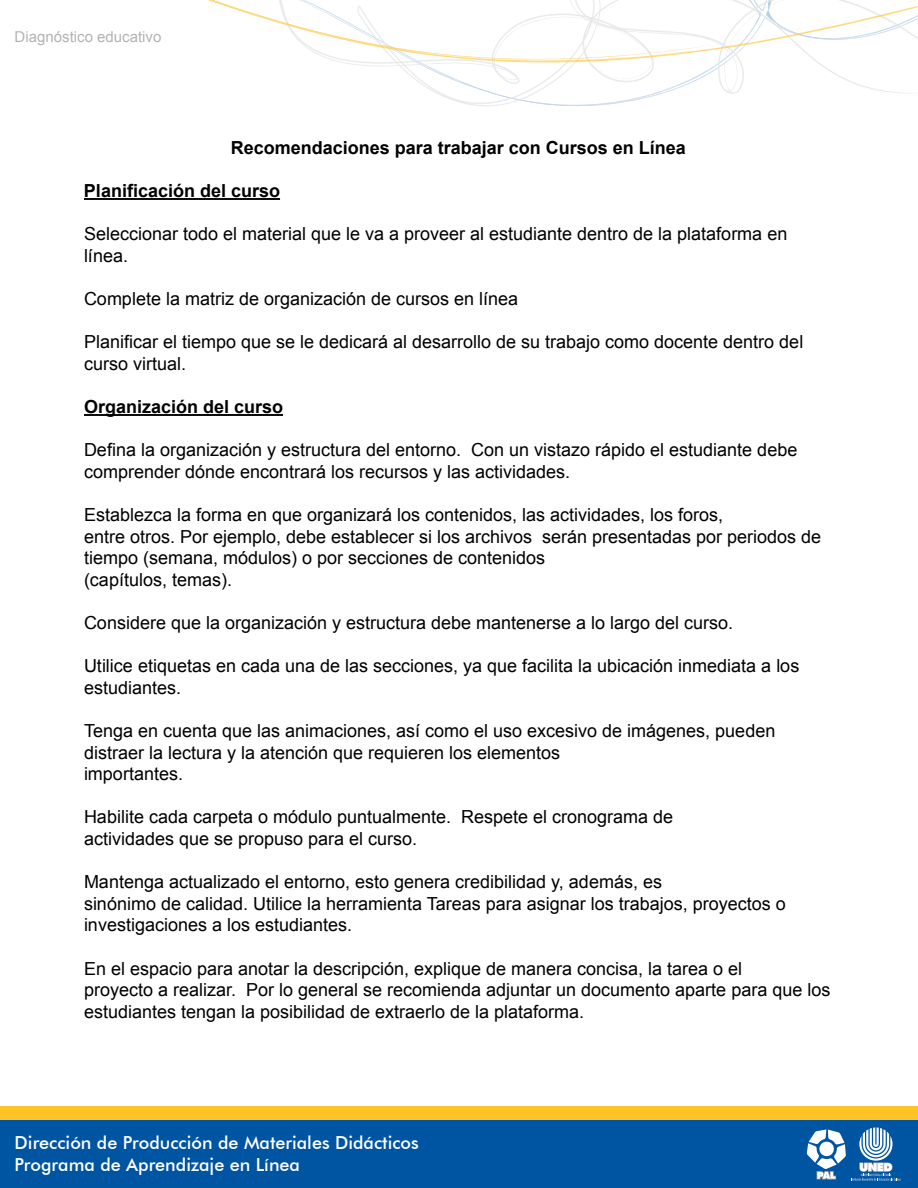
<style>
.page{position:relative;width:918px;height:1188px;background:#fff}
.page>*{position:absolute;margin:0;border:0;box-sizing:border-box;transform-origin:0 0}
.t1{font:18px/21.6px "Arial";color:#000}
.t2{font:700 18px "Arial";color:#000}
.t3{font:500 18px/21.6px "Futura BT";color:#fff}
.t4{font:15px "Arial";color:#b3b3b3}
</style>
<div class="page">
<div style="left:0;top:1120px;width:918px;height:68px;background:#0055a3"></div>
<div style="left:0;top:1106px;width:918px;height:14px;background:#ffc325"></div>
<svg style="left:852px;top:1128px;width:49px;height:53px"></svg>
<svg style="left:807px;top:1130px;width:39px;height:49px"></svg>
<svg style="left:208px;top:0;width:710px;height:107px"></svg>
<hr style="left:84px;top:198px;width:196px;height:2px;background:#000">
<hr style="left:84px;top:414px;width:199px;height:2px;background:#000">
<p class="t4" style="left:15px;top:26px;width:148px">Diagnóstico educativo</p>
<p class="t2" style="left:231px;top:136px;width:457px">Recomendaciones para trabajar con Cursos en Línea</p>
<p class="t2" style="left:84px;top:179px;width:198px">Planificación del curso</p>
<p class="t1" style="left:84px;top:223px;width:705px">Seleccionar todo el material que le va a proveer al estudiante dentro de la plataforma en línea.</p>
<p class="t1" style="left:84px;top:288px;width:436px">Complete la matriz de organización de cursos en línea</p>
<p class="t1" style="left:84px;top:331px;width:721px">Planificar el tiempo que se le dedicará al desarrollo de su trabajo como docente dentro del curso virtual.</p>
<p class="t2" style="left:84px;top:395px;width:201px">Organización del curso</p>
<p class="t1" style="left:84px;top:439px;width:715px">Defina la organización y estructura del entorno. Con un vistazo rápido el estudiante debe comprender dónde encontrará los recursos y las actividades.</p>
<p class="t1" style="left:84px;top:504px;width:739px">Establezca la forma en que organizará los contenidos, las actividades, los foros,<br>entre otros. Por ejemplo, debe establecer si los archivos serán presentadas por periodos de tiempo (semana, módulos) o por secciones de contenidos<br>(capítulos, temas).</p>
<p class="t1" style="left:84px;top:612px;width:651px">Considere que la organización y estructura debe mantenerse a lo largo del curso.</p>
<p class="t1" style="left:84px;top:655px;width:717px">Utilice etiquetas en cada una de las secciones, ya que facilita la ubicación inmediata a los estudiantes.</p>
<p class="t1" style="left:84px;top:720px;width:693px">Tenga en cuenta que las animaciones, así como el uso excesivo de imágenes, pueden distraer la lectura y la atención que requieren los elementos<br>importantes.</p>
<p class="t1" style="left:84px;top:807px;width:591px">Habilite cada carpeta o módulo puntualmente. Respete el cronograma de actividades que se propuso para el curso.</p>
<p class="t1" style="left:84px;top:871px;width:703px">Mantenga actualizado el entorno, esto genera credibilidad y, además, es<br>sinónimo de calidad. Utilice la herramienta Tareas para asignar los trabajos, proyectos o investigaciones a los estudiantes.</p>
<p class="t1" style="left:84px;top:958px;width:748px">En el espacio para anotar la descripción, explique de manera concisa, la tarea o el<br>proyecto a realizar. Por lo general se recomienda adjuntar un documento aparte para que los estudiantes tengan la posibilidad de extraerlo de la plataforma.</p>
<p class="t3" style="left:15px;top:1132px;width:406px">Dirección de Producción de Materiales Didácticos<br>Programa de Aprendizaje en Línea</p>
</div>
